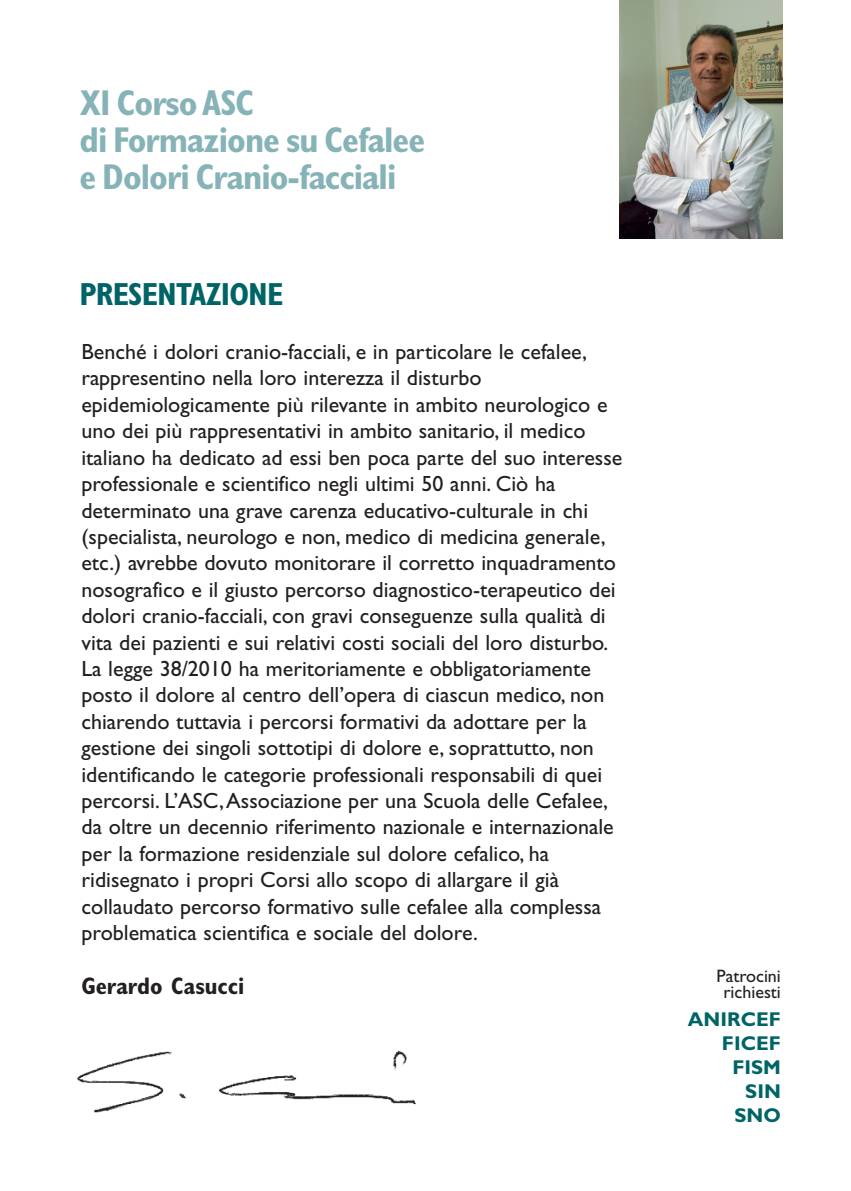
<style>
.page{position:relative;width:851px;height:1191px;background:#fff}
.page>*{position:absolute;margin:0;border:0;box-sizing:border-box;transform-origin:0 0}
.t1{font:700 condensed 36px/36.6px "Gill Sans";letter-spacing:-.025em;color:#86b3b7}
.t2{font:700 condensed 32px "Gill Sans";letter-spacing:-.025em;color:#006467}
.t3{font:700 condensed 24px "Gill Sans";color:#231f20}
.t4{font:22px/26.4px "Gill Sans";color:#231f20}
.t5{font:700 20px/24px "Gill Sans";color:#006467;text-align:right}
.t6{font:18px/16px "Gill Sans";color:#231f20;text-align:center}
</style>
<div class="page">
<img style="left:619px;top:0;width:163px;height:238px">
<img style="left:77px;top:1050px;width:339px;height:63px">
<h1 class="t1" style="left:79px;top:88px;width:347px">XI CorsoASC<br>di Formazione su Cefalee e Dolori Cranio-facciali</h1>
<h2 class="t2" style="left:79px;top:282px;width:205px">PRESENTAZIONE</h2>
<p class="t4" style="left:81px;top:340px;width:542px">Benché i dolori cranio-facciali, e in particolare le cefalee, rappresentino nella loro interezza il disturbo epidemiologicamente più rilevante in ambito neurologico e uno dei più rappresentativi in ambito sanitario, il medico italiano ha dedicato ad essi ben poca parte del suo interesse professionale e scientifico negli ultimi 50 anni. Ciò ha determinato una grave carenza educativo-culturale in chi (specialista, neurologo e non, medico di medicina generale, etc.) avrebbe dovuto monitorare il corretto inquadramento nosografico e il giusto percorso diagnostico-terapeutico dei dolori cranio-facciali, con gravi conseguenze sulla qualità di vita dei pazienti e sui relativi costi sociali del loro disturbo.<br>La legge 38/2010 ha meritoriamente e obbligatoriamente posto il dolore al centro dell’opera di ciascun medico, non chiarendo tuttavia i percorsi formativi da adottare per la gestione dei singoli sottotipi di dolore e, soprattutto, non identificando le categorie professionali responsabili di quei percorsi. L’ASC,Associazione per una Scuola delle Cefalee, da oltre un decennio riferimento nazionale e internazionale per la formazione residenziale sul dolore cefalico, ha ridisegnato i propri Corsi allo scopo di allargare il già collaudato percorso formativo sulle cefalee alla complessa problematica scientifica e sociale del dolore.</p>
<p class="t3" style="left:81px;top:977px;width:164px">Gerardo Casucci</p>
<p class="t6" style="left:716px;top:969px;width:66px">Patrocini richiesti</p>
<p class="t5" style="left:687px;top:1009px;width:94px">ANIRCEF<br>FICEF<br>FISM<br>SIN<br>SNO</p>
</div>
